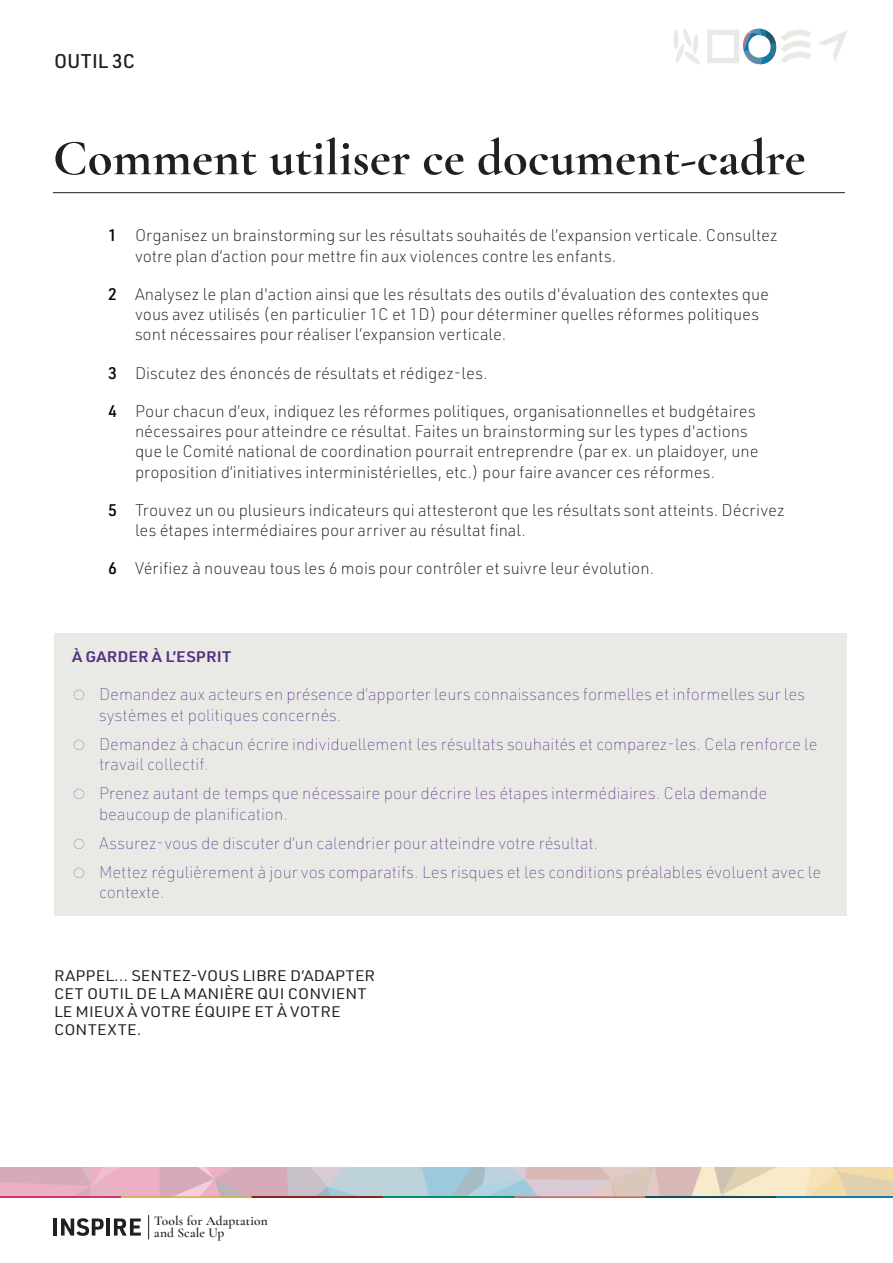
<style>
.page{position:relative;width:893px;height:1263px;background:#fff}
.page>*{position:absolute;margin:0;border:0;box-sizing:border-box;transform-origin:0 0}
.t1{font:700 51px "Cormorant Garamond";color:#231f20}
.W_Tool_at_top_of_pag{font:500 19.5px "URWDIN";color:#231f20}
.t2{font:200 16.5px/20.2px "URWDIN";color:#231f20}
.t3{font:100 16.5px/20.2px "URWDIN";color:#583182}
.W_H4{font:15px/18px "URWDIN";color:#231f20;scale:1.1 1}
.W_H4_purple{font:600 15px "URWDIN";letter-spacing:.005em;color:#583182;scale:1.1 1}
.t4{font:600 13.35px/11.4px "Cormorant Garamond";letter-spacing:.01em;color:#231f20}
.s1{font-weight:500;color:#000}
</style>
<div class="page">
<hr style="left:53px;top:192px;width:792px;height:1px;background:#231f20">
<img style="left:0;top:1168px;width:893px;height:28px">
<hr style="left:54px;top:1218px;width:3px;height:17px;background:#231f20">
<svg style="left:61px;top:1218px;width:43px;height:18px"></svg>
<hr style="left:106px;top:1218px;width:4px;height:17px;background:#231f20">
<svg style="left:114px;top:1218px;width:27px;height:17px"></svg>
<svg style="left:148px;top:1215px;width:1px;height:24px"></svg>
<hr style="left:252px;top:1196px;width:131px;height:2px;background:#89231b">
<hr style="left:121px;top:1196px;width:131px;height:2px;background:#e5aa25">
<hr style="left:0;top:1196px;width:121px;height:2px;background:#cf366c">
<hr style="left:383px;top:1196px;width:131px;height:2px;background:#0e8a69">
<hr style="left:645px;top:1196px;width:131px;height:2px;background:#124f5d">
<hr style="left:776px;top:1196px;width:117px;height:2px;background:#157baa">
<hr style="left:514px;top:1196px;width:131px;height:2px;background:#d55641">
<svg style="left:674px;top:29px;width:26px;height:35px"></svg>
<svg style="left:707px;top:28px;width:104px;height:37px"></svg>
<svg style="left:818px;top:31px;width:29px;height:31px"></svg>
<div style="left:54px;top:633px;width:792px;height:283px;background:#e9eae6"></div>
<p class="W_Tool_at_top_of_pag" style="left:54px;top:48px;width:83px">OUTIL 3C</p>
<h1 class="t1" style="left:53px;top:126px;width:754px">Comment utiliser ce document-cadre</h1>
<p class="t2" style="left:135px;top:225px;width:644px;text-indent:-27px"><span class="s1">1</span> Organisez un brainstorming sur les résultats souhaités de l’expansion verticale. Consultez votre plan d’action pour mettre fin aux violences contre les enfants.</p>
<p class="t2" style="left:135px;top:283px;width:636px;text-indent:-27px"><span class="s1">2</span> Analysez le plan d'action ainsi que les résultats des outils d'évaluation des contextes que vous avez utilisés (en particulier 1C et 1D) pour déterminer quelles réformes politiques sont nécessaires pour réaliser l’expansion verticale.</p>
<p class="t2" style="left:108px;top:362px;width:381px"><span class="s1">3</span> Discutez des énoncés de résultats et rédigez-les.</p>
<p class="t2" style="left:135px;top:400px;width:625px;text-indent:-27px"><span class="s1">4</span> Pour chacun d’eux, indiquez les réformes politiques, organisationnelles et budgétaires nécessaires pour atteindre ce résultat. Faites un brainstorming sur les types d'actions que le Comité national de coordination pourrait entreprendre (par ex. un plaidoyer, une proposition d’initiatives interministérielles, etc.) pour faire avancer ces réformes.</p>
<p class="t2" style="left:135px;top:499px;width:651px;text-indent:-27px"><span class="s1">5</span> Trouvez un ou plusieurs indicateurs qui attesteront que les résultats sont atteints. Décrivez les étapes intermédiaires pour arriver au résultat final.</p>
<p class="t2" style="left:108px;top:558px;width:548px"><span class="s1">6</span> Vérifiez à nouveau tous les 6 mois pour contrôler et suivre leur évolution.</p>
<p class="W_H4_purple" style="left:72px;top:646px;width:146px">À GARDER À L’ESPRIT</p>
<p class="t3" style="left:99px;top:684px;width:707px;text-indent:-27px">◌ Demandez aux acteurs en présence d’apporter leurs connaissances formelles et informelles sur les systèmes et politiques concernés.</p>
<p class="t3" style="left:99px;top:733px;width:720px;text-indent:-27px">◌ Demandez à chacun écrire individuellement les résultats souhaités et comparez-les. Cela renforce le travail collectif.</p>
<p class="t3" style="left:99px;top:783px;width:670px;text-indent:-27px">◌ Prenez autant de temps que nécessaire pour décrire les étapes intermédiaires. Cela demande beaucoup de planification.</p>
<p class="t3" style="left:72px;top:832px;width:528px">◌ Assurez-vous de discuter d’un calendrier pour atteindre votre résultat.</p>
<p class="t3" style="left:99px;top:862px;width:724px;text-indent:-27px">◌ Mettez régulièrement à jour vos comparatifs. Les risques et les conditions préalables évoluent avec le contexte.</p>
<p class="W_H4" style="left:54px;top:966px;width:293px">RAPPEL... SENTEZ-VOUS LIBRE D’ADAPTER<br>CET OUTIL DE LA MANIÈRE QUI CONVIENT<br>LE MIEUX À VOTRE ÉQUIPE ET À VOTRE<br>CONTEXTE.</p>
<p class="t4" style="left:154px;top:1215px;width:115px">Tools for Adaptation</p>
<p class="t4" style="left:154px;top:1215px;width:72px">Guide to and Scale Up</p>
</div>
